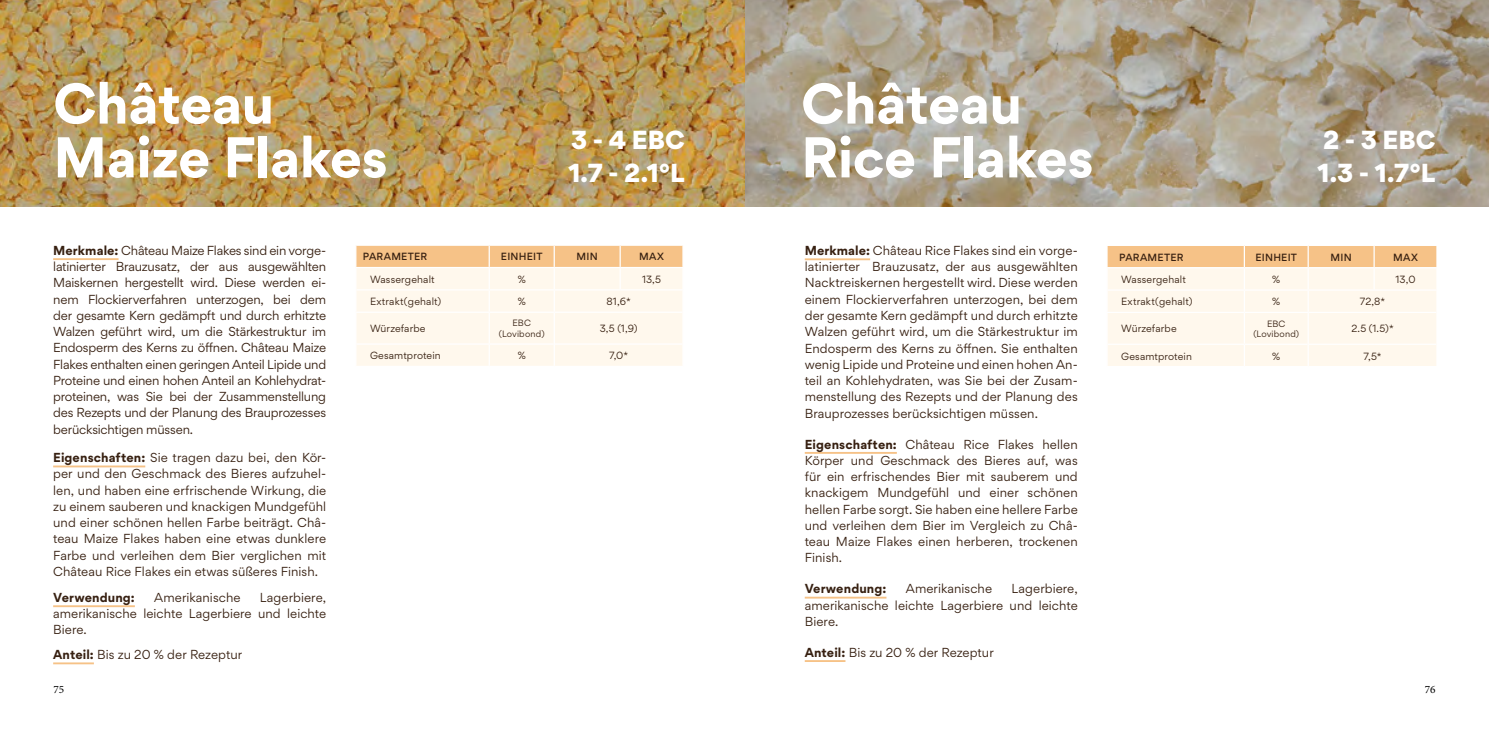
<style>
.page{position:relative;width:1489px;height:745px;background:#fff}
.page>*{position:absolute;margin:0;border:0;box-sizing:border-box;transform-origin:0 0}
.t1{font:700 55px/53.8px "Gordita";letter-spacing:-.01em;color:#fff}
.t2{font:900 25px/32.5px "Gordita";color:#fff}
.t3{font:12.5px/16.2px "Gordita";letter-spacing:.005em;color:#372011;text-align:justify}
.t4{font:700 12.5px "Gordita";letter-spacing:.01em;color:#372011}
.t5{font:11.25px "Minion Pro";color:#000}
.t6{font:10px "Gordita";letter-spacing:.015em;color:#372011}
.t7{font:500 10px "Gordita";letter-spacing:.02em;color:#372011}
.t8{font:8.75px/10.5px "Gordita";letter-spacing:.02em;color:#372011;text-align:center}
.s1{font-weight:700}
</style>
<div class="page">
<img style="left:0;top:0;width:1488px;height:207px">
<hr style="left:804px;top:258px;width:66px;height:2px;background:#f6c287">
<hr style="left:804px;top:451px;width:92px;height:2px;background:#f6c287">
<hr style="left:804px;top:596px;width:82px;height:2px;background:#f6c287">
<hr style="left:804px;top:659px;width:41px;height:2px;background:#f6c287">
<svg style="left:1107px;top:245px;width:330px;height:121px;background:#fdeedc"></svg>
<hr style="left:1107px;top:289px;width:137px;height:1px;background:#fff">
<hr style="left:1244px;top:289px;width:64px;height:1px;background:#fff">
<hr style="left:1106px;top:311px;width:138px;height:2px;background:#fff">
<hr style="left:1244px;top:311px;width:63px;height:2px;background:#fff">
<hr style="left:1107px;top:343px;width:137px;height:1px;background:#fff">
<hr style="left:1244px;top:343px;width:63px;height:1px;background:#fff">
<hr style="left:53px;top:258px;width:65px;height:2px;background:#f6c287">
<hr style="left:53px;top:465px;width:92px;height:2px;background:#f6c287">
<hr style="left:53px;top:605px;width:82px;height:1px;background:#f6c287">
<hr style="left:53px;top:662px;width:41px;height:2px;background:#f6c287">
<svg style="left:356px;top:245px;width:327px;height:121px;background:#fdeedc"></svg>
<hr style="left:553px;top:290px;width:2px;height:21px;background:#fff">
<hr style="left:553px;top:312px;width:2px;height:32px;background:#fff">
<hr style="left:553px;top:344px;width:2px;height:21px;background:#fff">
<hr style="left:356px;top:289px;width:133px;height:1px;background:#fff">
<hr style="left:489px;top:289px;width:66px;height:1px;background:#fff">
<hr style="left:355px;top:311px;width:134px;height:1px;background:#fff">
<hr style="left:489px;top:311px;width:65px;height:1px;background:#fff">
<hr style="left:356px;top:343px;width:133px;height:1px;background:#fff">
<hr style="left:489px;top:343px;width:64px;height:1px;background:#fff">
<hr style="left:355px;top:365px;width:134px;height:2px;background:#fff">
<hr style="left:489px;top:365px;width:65px;height:2px;background:#fff">
<h1 class="t1" style="left:53px;top:76px;width:336px">Château<br>Maize Flakes</h1>
<h2 class="t2" style="left:568px;top:123px;width:118px">3 - 4 EBC<br>1.7 - 2.1°L</h2>
<p class="t3" style="left:53px;top:242px;width:274px"><span class="s1">Merkmale:</span> Château Maize Flakes sind ein vorge&shy;latinierter Brauzusatz, der aus ausgewählten Maiskernen hergestellt wird. Diese werden ei&shy;nem Flockierverfahren unterzogen, bei dem der gesamte Kern gedämpft und durch erhitzte Walzen geführt wird, um die Stärkestruktur im Endosperm des Kerns zu öffnen. Château Maize Flakes enthalten einen geringen Anteil Lipide und Proteine und einen hohen Anteil an Kohlehydrat&shy;proteinen, was Sie bei der Zusammenstellung des Rezepts und der Planung des Brauprozesses berücksichtigen müssen.</p>
<p class="t3" style="left:53px;top:449px;width:274px"><span class="s1">Eigenschaften:</span> Sie tragen dazu bei, den Kör&shy;per und den Geschmack des Bieres aufzuhel&shy;len, und haben eine erfrischende Wirkung, die zu einem sauberen und knackigen Mundgefühl und einer schönen hellen Farbe beiträgt. Châ&shy;teau Maize Flakes haben eine etwas dunklere Farbe und verleihen dem Bier verglichen mit Château Rice Flakes ein etwas süßeres Finish.</p>
<p class="t4" style="left:53px;top:587px;width:83px">Verwendung:</p>
<p class="t3" style="left:154px;top:588px;width:88px">Amerikanische</p>
<p class="t3" style="left:53px;top:588px;width:274px;text-indent:207px">Lagerbiere, amerikanische leichte Lagerbiere und leichte Biere.</p>
<p class="t3" style="left:53px;top:645px;width:190px"><span class="s1">Anteil:</span> Bis zu 20 % der Rezeptur</p>
<p class="t7" style="left:363px;top:250px;width:66px">PARAMETER</p>
<p class="t7" style="left:501px;top:250px;width:43px">EINHEIT</p>
<p class="t7" style="left:576px;top:250px;width:23px">MIN</p>
<p class="t7" style="left:639px;top:250px;width:26px">MAX</p>
<p class="t6" style="left:370px;top:272px;width:66px">Wassergehalt</p>
<p class="t6" style="left:517px;top:272px;width:10px">%</p>
<p class="t6" style="left:642px;top:272px;width:21px">13,5</p>
<p class="t6" style="left:370px;top:294px;width:73px">Extrakt(gehalt)</p>
<p class="t6" style="left:517px;top:294px;width:10px">%</p>
<p class="t6" style="left:606px;top:294px;width:26px">81,6*</p>
<p class="t6" style="left:370px;top:321px;width:57px">Würzefarbe</p>
<p class="t8" style="left:499px;top:318px;width:47px">EBC (Lovibond)</p>
<p class="t6" style="left:599px;top:321px;width:39px">3,5 (1,9)</p>
<p class="t6" style="left:370px;top:348px;width:72px">Gesamtprotein</p>
<p class="t6" style="left:517px;top:348px;width:10px">%</p>
<p class="t6" style="left:609px;top:348px;width:21px">7,0*</p>
<h1 class="t1" style="left:801px;top:76px;width:294px">Château<br>Rice Flakes</h1>
<p class="t3" style="left:804px;top:242px;width:274px"><span class="s1">Merkmale:</span> Château Rice Flakes sind ein vorge&shy;latinierter Brauzusatz, der aus ausgewählten Nacktreiskernen hergestellt wird. Diese werden einem Flockierverfahren unterzogen, bei dem der gesamte Kern gedämpft und durch erhitzte Walzen geführt wird, um die Stärkestruktur im Endosperm des Kerns zu öffnen. Sie enthalten wenig Lipide und Proteine und einen hohen An&shy;teil an Kohlehydraten, was Sie bei der Zusam&shy;menstellung des Rezepts und der Planung des Brauprozesses berücksichtigen müssen.</p>
<p class="t3" style="left:804px;top:435px;width:274px"><span class="s1">Eigenschaften:</span> Château Rice Flakes hellen Körper und Geschmack des Bieres auf, was für ein erfrischendes Bier mit sauberem und knackigem Mundgefühl und einer schönen hellen Farbe sorgt. Sie haben eine hellere Farbe und verleihen dem Bier im Vergleich zu Châ&shy;teau Maize Flakes einen herberen, trockenen Finish.</p>
<p class="t4" style="left:804px;top:579px;width:83px">Verwendung:</p>
<p class="t3" style="left:905px;top:580px;width:88px">Amerikanische</p>
<p class="t3" style="left:804px;top:580px;width:274px;text-indent:207px">Lagerbiere, amerikanische leichte Lagerbiere und leichte Biere.</p>
<p class="t3" style="left:804px;top:643px;width:190px"><span class="s1">Anteil:</span> Bis zu 20 % der Rezeptur</p>
<h2 class="t2" style="left:1317px;top:123px;width:119px">2 - 3 EBC<br>1.3 - 1.7°L</h2>
<p class="t7" style="left:1119px;top:250px;width:66px">PARAMETER</p>
<p class="t7" style="left:1255px;top:250px;width:43px">EINHEIT</p>
<p class="t7" style="left:1330px;top:250px;width:23px">MIN</p>
<p class="t7" style="left:1392px;top:250px;width:26px">MAX</p>
<p class="t6" style="left:1121px;top:272px;width:66px">Wassergehalt</p>
<p class="t6" style="left:1272px;top:272px;width:10px">%</p>
<p class="t6" style="left:1395px;top:272px;width:21px">13,0</p>
<p class="t6" style="left:1121px;top:294px;width:73px">Extrakt(gehalt)</p>
<p class="t6" style="left:1272px;top:294px;width:10px">%</p>
<p class="t6" style="left:1359px;top:294px;width:27px">72,8*</p>
<p class="t6" style="left:1121px;top:322px;width:57px">Würzefarbe</p>
<p class="t8" style="left:1253px;top:318px;width:47px">EBC (Lovibond)</p>
<p class="t6" style="left:1351px;top:322px;width:44px">2.5 (1.5)*</p>
<p class="t6" style="left:1121px;top:349px;width:72px">Gesamtprotein</p>
<p class="t6" style="left:1272px;top:349px;width:10px">%</p>
<p class="t6" style="left:1363px;top:349px;width:20px">7,5*</p>
<p class="t5" style="left:54px;top:681px;width:12px">75</p>
<p class="t5" style="left:1424px;top:681px;width:12px">76</p>
</div>
